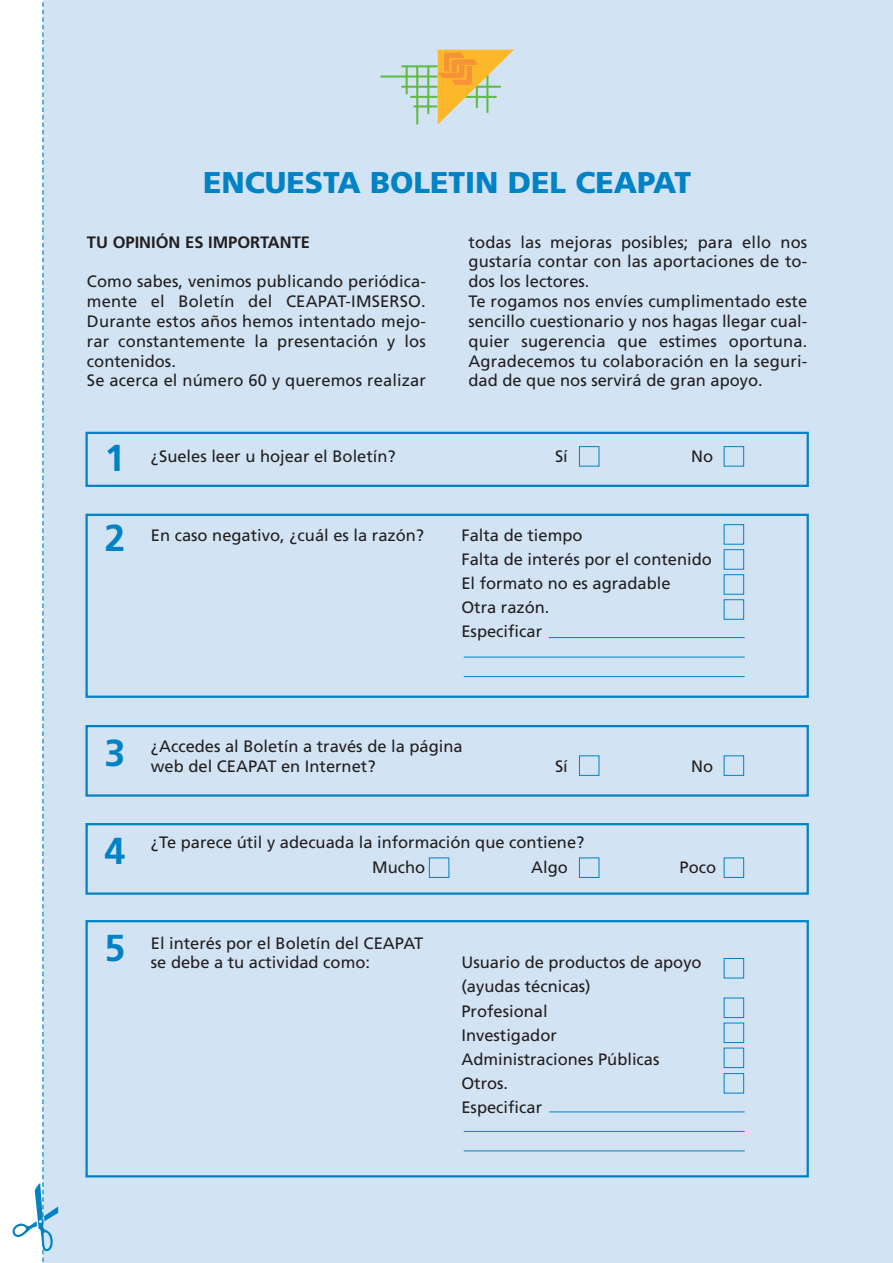
<style>
.page{position:relative;width:893px;height:1263px;background:#fff}
.page>*{position:absolute;margin:0;border:0;box-sizing:border-box;transform-origin:0 0}
.t1{font:700 37.5px/80.1px "Frutiger";color:#0082c5}
.t2{font:900 30px "Frutiger";color:#0082c5}
.t3{font:16.5px/19.8px "Frutiger";color:#231f20}
.t4{font:700 16.5px "Frutiger";color:#231f20}
</style>
<div class="page">
<div style="left:43px;top:0;width:849px;height:1262px;background:#d2e4f4"></div>
<hr style="left:401px;top:65px;width:36px;height:2px;background:#60bb46">
<hr style="left:380px;top:75px;width:57px;height:3px;background:#60bb46">
<hr style="left:401px;top:86px;width:36px;height:2px;background:#60bb46">
<hr style="left:410px;top:96px;width:27px;height:2px;background:#60bb46">
<hr style="left:413px;top:105px;width:24px;height:2px;background:#60bb46">
<hr style="left:427px;top:66px;width:2px;height:48px;background:#60bb46">
<hr style="left:416px;top:67px;width:2px;height:57px;background:#60bb46">
<hr style="left:405px;top:66px;width:2px;height:28px;background:#60bb46">
<svg style="left:437px;top:50px;width:77px;height:74px"></svg>
<svg style="left:85px;top:431px;width:724px;height:366px"></svg>
<svg style="left:428px;top:446px;width:317px;height:705px"></svg>
<div style="left:85px;top:822px;width:723px;height:72px;border:2px solid #0082c5"></div>
<div style="left:85px;top:919px;width:723px;height:258px;border:2px solid #0082c5"></div>
<svg style="left:42px;top:2px;width:2px;height:1260px"></svg>
<h2 class="t2" style="left:203px;top:170px;width:489px">ENCUESTA BOLETIN DEL CEAPAT</h2>
<p class="t4" style="left:87px;top:235px;width:224px">TU OPINIÓN ES IMPORTANTE</p>
<p class="t3" style="left:87px;top:273px;width:340px">Como sabes, venimos publicando periódica&shy;mente el Boletín del CEAPAT-IMSERSO.<br>Durante estos años hemos intentado mejo&shy;rar constantemente la presentación y los contenidos.<br>Se acerca el número 60 y queremos realizar</p>
<p class="t3" style="left:468px;top:233px;width:340px">todas las mejoras posibles; para ello nos gustaría contar con las aportaciones de to&shy;dos los lectores.<br>Te rogamos nos envíes cumplimentado este sencillo cuestionario y nos hagas llegar cual&shy;quier sugerencia que estimes oportuna.<br>Agradecemos tu colaboración en la seguri&shy;dad de que nos servirá de gran apoyo.</p>
<h1 class="t1" style="left:104px;top:421px;width:22px">1<br>2</h1>
<p class="t3" style="left:151px;top:447px;width:246px">¿Sueles leer u hojear el Boletín?</p>
<p class="t3" style="left:555px;top:447px;width:14px">Sí</p>
<p class="t3" style="left:691px;top:447px;width:23px">No</p>
<p class="t3" style="left:151px;top:527px;width:275px">En caso negativo, ¿cuál es la razón?</p>
<p class="t3" style="left:461px;top:525px;width:252px;line-height:24px">Falta de tiempo<br>Falta de interés por el contenido<br>El formato no es agradable<br>Otra razón.<br>Especificar</p>
<h1 class="t1" style="left:104px;top:716px;width:22px">3</h1>
<p class="t3" style="left:151px;top:737px;width:313px">¿Accedes al Boletín a través de la página web del CEAPAT en Internet?</p>
<p class="t3" style="left:555px;top:757px;width:14px">Sí</p>
<p class="t3" style="left:691px;top:757px;width:23px">No</p>
<h1 class="t1" style="left:104px;top:814px;width:22px">4</h1>
<p class="t3" style="left:372px;top:830px;width:214px;line-height:25.5px;text-indent:-221px">¿Te parece útil y adecuada la información que contiene?<br>Mucho</p>
<p class="t3" style="left:531px;top:858px;width:38px">Algo</p>
<p class="t3" style="left:679px;top:858px;width:38px">Poco</p>
<h1 class="t1" style="left:104px;top:910px;width:22px">5</h1>
<p class="t3" style="left:151px;top:934px;width:274px">El interés por el Boletín del CEAPAT se debe a tu actividad como:</p>
<p class="t3" style="left:461px;top:951px;width:242px;line-height:24px">Usuario de productos de apoyo (ayudas técnicas)<br>Profesional<br>Investigador<br>Administraciones Públicas<br>Otros.<br>Especificar</p>
</div>
